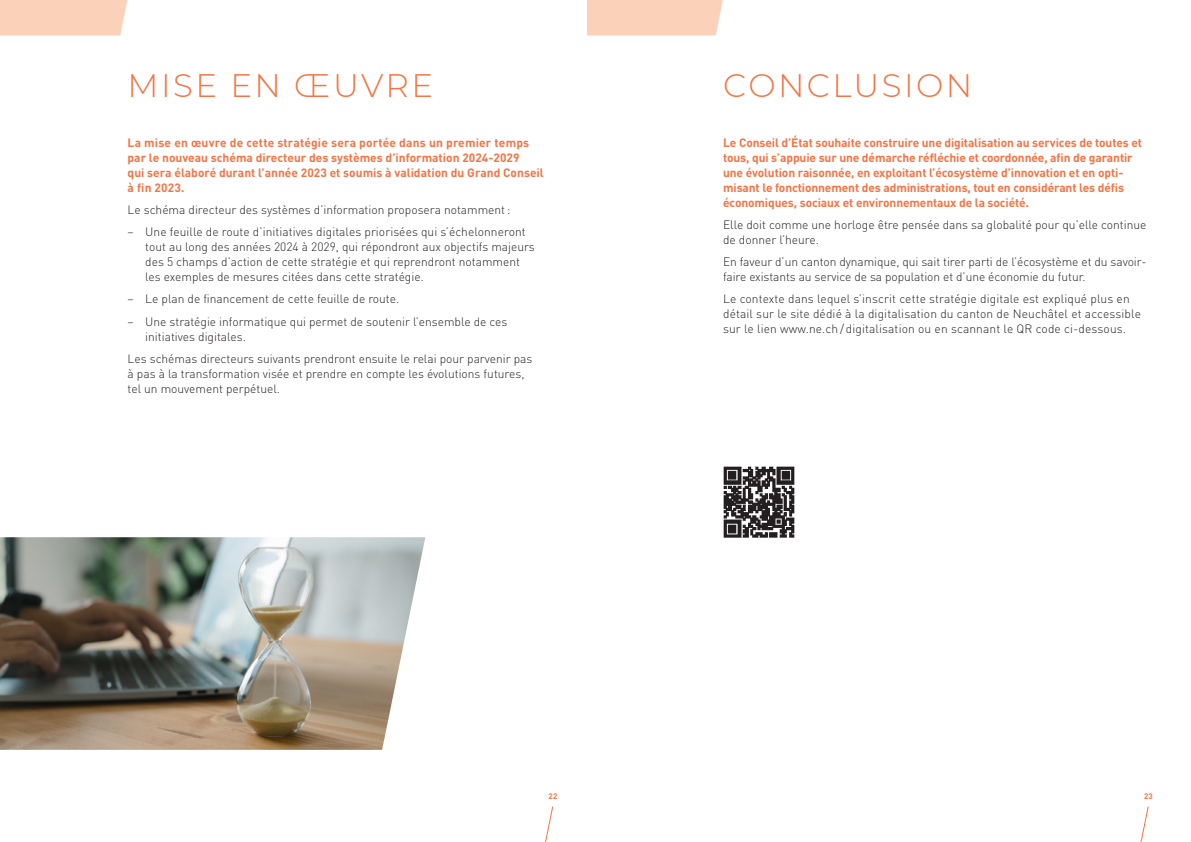
<style>
.page{position:relative;width:1191px;height:842px;background:#fff}
.page>*{position:absolute;margin:0;border:0;box-sizing:border-box;transform-origin:0 0}
.t1{font:300 32.5px "Montserrat";letter-spacing:.075em;color:#f37444}
.t2{font:300 12px/15px "DIN Pro";color:#231f20}
.t3{font:700 12px/15px "DIN Pro";letter-spacing:-.01em;color:#f37444}
.t4{font:700 8px "DIN Pro";color:#f37444}
</style>
<div class="page">
<img style="left:0;top:537px;width:425px;height:213px">
<div style="left:0;top:0;width:127px;height:35px;background:#fcd1ba"></div>
<div style="left:587px;top:0;width:136px;height:35px;background:#fcd1ba"></div>
<svg style="left:1140px;top:806px;width:8px;height:36px"></svg>
<svg style="left:545px;top:806px;width:8px;height:36px"></svg>
<img style="left:723px;top:466px;width:71px;height:71px">
<h1 class="t1" style="left:128px;top:63px;width:307px">MISE EN ŒUVRE</h1>
<p class="t3" style="left:128px;top:134px;width:418px">La mise en œuvre de cette stratégie sera portée dans un premier temps par le nouveau schéma directeur des systèmes d’information 2024-2029<br>qui sera élaboré durant l’année 2023 et soumis à validation du Grand Conseil à fin 2023.</p>
<p class="t2" style="left:128px;top:201px;width:384px">Le schéma directeur des systèmes d’information proposera notamment:</p>
<p class="t2" style="left:145px;top:223px;width:391px;text-indent:-18px">– Une feuille de route d’initiatives digitales priorisées qui s’échelonneront tout au long des années 2024 à 2029, qui répondront aux objectifs majeurs des 5 champs d’action de cette stratégie et qui reprendront notamment les exemples de mesures citées dans cette stratégie.</p>
<p class="t2" style="left:128px;top:290px;width:273px">– Le plan de financement de cette feuille de route.</p>
<p class="t2" style="left:145px;top:313px;width:364px;text-indent:-18px">– Une stratégie informatique qui permet de soutenir l’ensemble de ces initiatives digitales.</p>
<p class="t2" style="left:128px;top:350px;width:406px">Les schémas directeurs suivants prendront ensuite le relai pour parvenir pas à pas à la transformation visée et prendre en compte les évolutions futures, tel un mouvement perpétuel.</p>
<h1 class="t1" style="left:723px;top:63px;width:251px">CONCLUSION</h1>
<p class="t3" style="left:723px;top:134px;width:420px">Le Conseil d’État souhaite construire une digitalisation au services de toutes et tous, qui s’appuie sur une démarche réfléchie et coordonnée, afin de garantir une évolution raisonnée, en exploitant l’écosystème d’innovation et en opti&shy;misant le fonctionnement des administrations, tout en considérant les défis économiques, sociaux et environnementaux de la société.</p>
<p class="t2" style="left:723px;top:216px;width:425px">Elle doit comme une horloge être pensée dans sa globalité pour qu’elle continue de donner l’heure.</p>
<p class="t2" style="left:723px;top:253px;width:425px">En faveur d’un canton dynamique, qui sait tirer parti de l’écosystème et du savoir&shy;faire existants au service de sa population et d’une économie du futur.</p>
<p class="t2" style="left:723px;top:290px;width:419px">Le contexte dans lequel s’inscrit cette stratégie digitale est expliqué plus en détail sur le site dédié à la digitalisation du canton de Neuchâtel et accessible sur le lien www.ne.ch / digitalisation ou en scannant le QR code ci-dessous.</p>
<p class="t4" style="left:548px;top:790px;width:10px">22</p>
<p class="t4" style="left:1144px;top:790px;width:10px">23</p>
</div>
